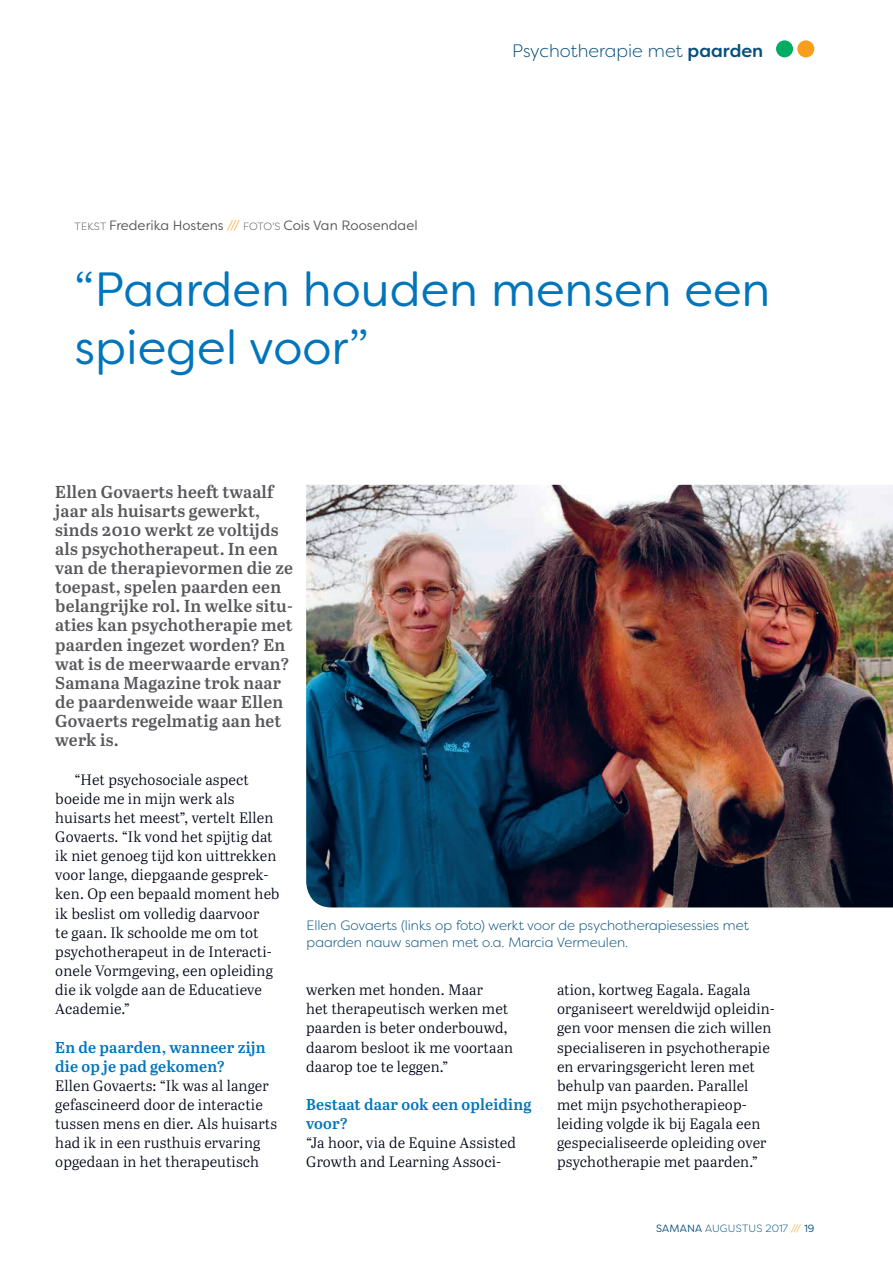
<style>
.page{position:relative;width:893px;height:1263px;background:#fff}
.page>*{position:absolute;margin:0;border:0;box-sizing:border-box;transform-origin:0 0}
.t1{font:48px/57.4px "Filson Soft";color:#0075bb}
.t2{font:300 18px "Filson Soft";color:#074f7b}
.t3{font:600 17.25px/19.2px "Abril Text";letter-spacing:.01em;color:#58585c}
.t4{font:600 15.75px/19.2px "Abril Text";letter-spacing:.01em;color:#0075bb}
.t5{font:15px/19.2px "Abril Text Lt";letter-spacing:.01em;color:#000516}
.t6{font:300 13.5px/16.2px "Filson Soft";color:#074f7b}
.t7{font:13.5px "Filson Soft";color:#58585c}
.t8{font:300 10.5px "Filson Soft";letter-spacing:.02em;color:#074f7b}
.s1{font-weight:300;font-size:10.5px}
.s2{font-weight:300;color:#f89d1c}
.s3{font-weight:500}
.s4{font-weight:400}
.s5{color:#f89d1c}
</style>
<div class="page">
<img style="left:306px;top:485px;width:587px;height:422px">
<div style="left:776px;top:40px;width:17px;height:17px;background:#01ad63;border-radius:50%"></div>
<div style="left:797px;top:40px;width:17px;height:17px;background:#f89d1c;border-radius:50%"></div>
<p class="t7" style="left:75px;top:216px;width:345px"><span class="s1">TEKST</span> Frederika Hostens <span class="s2">///</span> <span class="s1">FOTO'S</span> Cois Van Roosendael</p>
<p class="t2" style="left:512px;top:40px;width:253px">Psychotherapie met <span class="s3">paarden</span></p>
<h1 class="t1" style="left:74px;top:260px;width:698px">“Paarden houden mensen een spiegel voor”</h1>
<p class="t3" style="left:55px;top:481px;width:239px">Ellen Govaerts heeft twaalf jaar als huisarts gewerkt, sinds 2010 werkt ze voltijds als psychotherapeut. In een van de therapievormen die ze toepast, spelen paarden een belangrijke rol. In welke situ&shy;aties kan psychotherapie met paarden ingezet worden? En wat is de meerwaarde ervan?<br>Samana Magazine trok naar de paardenweide waar Ellen<br>Govaerts regelmatig aan het werk is.</p>
<p class="t5" style="left:55px;top:769px;width:226px;text-indent:19px">“Het psychosociale aspect boeide me in mijn werk als huisarts het meest”, vertelt Ellen<br>Govaerts. “Ik vond het spijtig dat ik niet genoeg tijd kon uittrekken voor lange, diepgaande gesprek&shy;ken. Op een bepaald moment heb ik beslist om volledig daarvoor<br>te gaan. Ik schoolde me om tot psychotherapeut in de Interacti&shy;onele Vormgeving, een opleiding die ik volgde aan de Educatieve<br>Academie.”</p>
<p class="t4" style="left:55px;top:1036px;width:212px">En de paarden, wanneer zijn die op je pad gekomen?</p>
<p class="t5" style="left:55px;top:1075px;width:223px">Ellen Govaerts: “Ik was al langer gefascineerd door de interactie tussen mens en dier. Als huisarts had ik in een rusthuis ervaring opgedaan in het therapeutisch</p>
<p class="t6" style="left:306px;top:917px;width:444px">Ellen Govaerts (links op foto) werkt voor de psychotherapiesessies met paarden nauw samen met o.a. Marcia Vermeulen.</p>
<p class="t5" style="left:306px;top:979px;width:209px">werken met honden. Maar<br>het therapeutisch werken met paarden is beter onderbouwd, daarom besloot ik me voortaan daarop toe te leggen.”</p>
<p class="t4" style="left:306px;top:1094px;width:227px">Bestaat daar ook een opleiding voor?</p>
<p class="t5" style="left:306px;top:1132px;width:211px">“Ja hoor, via de Equine Assisted<br>Growth and Learning Associ-</p>
<p class="t5" style="left:557px;top:979px;width:219px">ation, kortweg Eagala. Eagala organiseert wereldwijd opleidin&shy;gen voor mensen die zich willen specialiseren in psychotherapie en ervaringsgericht leren met behulp van paarden. Parallel met mijn psychotherapieop&shy;leiding volgde ik bij Eagala een gespecialiseerde opleiding over psychotherapie met paarden.”</p>
<p class="t8" style="left:656px;top:1222px;width:160px"><span class="s4">SAMANA</span> AUGUSTUS 2017 <span class="s5">///</span> <span class="s4">19</span></p>
</div>
